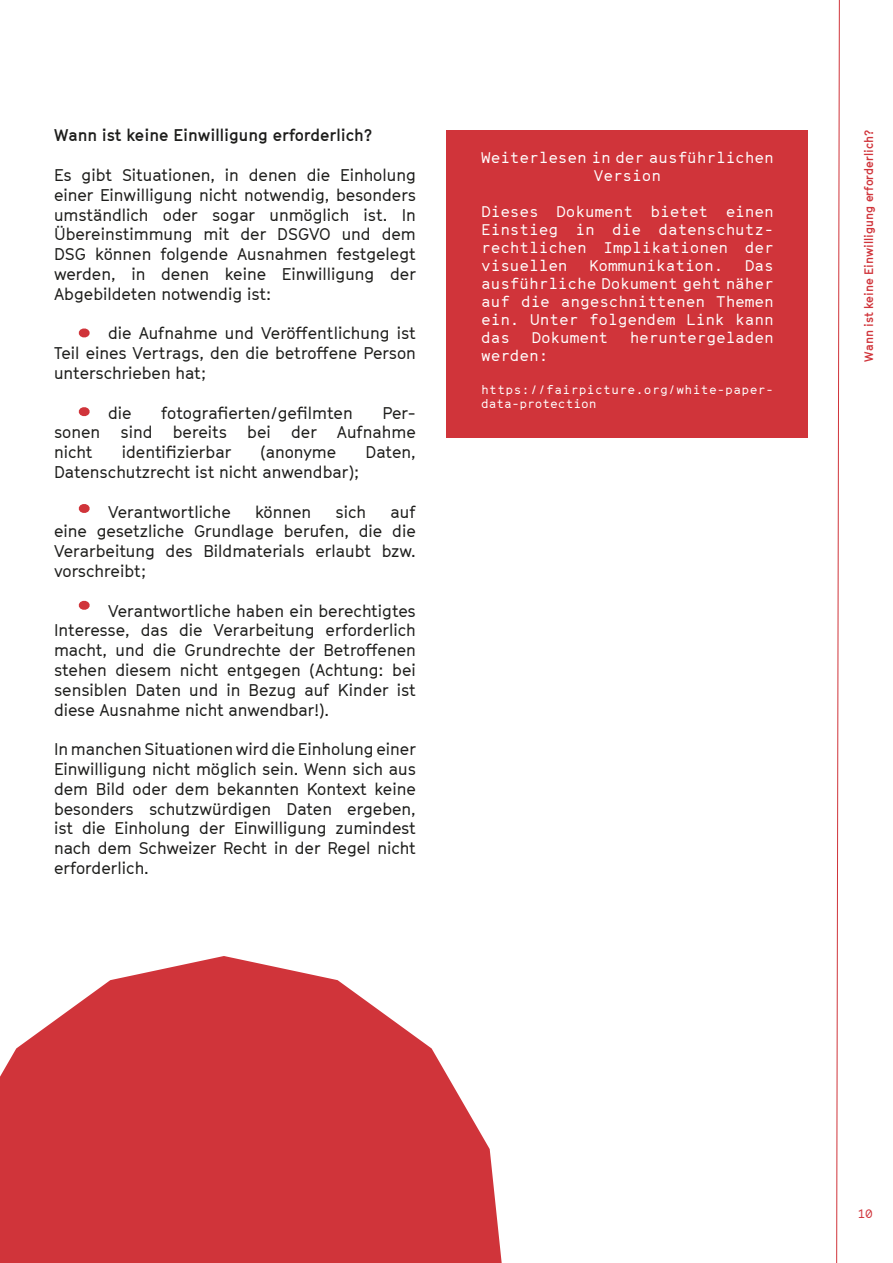
<style>
.page{position:relative;width:893px;height:1263px;background:#fff}
.page>*{position:absolute;margin:0;border:0;box-sizing:border-box;transform-origin:0 0}
.t1{font:16.5px/19.8px "GT Cinetype";color:#1d1d1b;text-align:justify}
.t2{font:700 16.5px "GT Cinetype";color:#1d1d1b}
.t3{font:15px/18px "GT Cinetype Mono";color:#fff;text-align:justify}
.t4{font:12px/14.4px "GT Cinetype Mono";letter-spacing:.04em;color:#fff}
.t5{font:700 12px "GT Cinetype";color:#d0343a}
.t6{font:12px "GT Cinetype Mono";color:#d0343a}
</style>
<div class="page">
<svg style="left:836px;top:0;width:4px;height:1263px"></svg>
<div style="left:446px;top:130px;width:362px;height:307px;background:#d0343a"></div>
<svg style="left:79px;top:329px;width:11px;height:8px"></svg>
<svg style="left:79px;top:407px;width:11px;height:9px"></svg>
<svg style="left:79px;top:504px;width:11px;height:9px"></svg>
<svg style="left:79px;top:601px;width:11px;height:9px"></svg>
<svg style="left:0;top:956px;width:502px;height:307px;fill:#d0343a"></svg>
<p class="t2" style="left:54px;top:126px;width:320px">Wann ist keine Einwilligung erforderlich?</p>
<p class="t1" style="left:54px;top:165px;width:364px">Es gibt Situationen, in denen die Einholung einer Einwilligung nicht notwendig, besonders umständlich oder sogar unmöglich ist. In Übereinstimmung mit der DSGVO und dem DSG können folgende Ausnahmen festgelegt werden, in denen keine Einwilligung der Abgebildeten notwendig ist:</p>
<p class="t1" style="left:54px;top:323px;width:364px;text-indent:54px">die Aufnahme und Veröffentlichung ist Teil eines Vertrags, den die betroffene Person unterschrieben hat;</p>
<p class="t1" style="left:108px;top:402px;width:25px">die</p>
<p class="t1" style="left:161px;top:402px;width:193px">fotografierten/gefilmten</p>
<p class="t1" style="left:54px;top:402px;width:363px;text-indent:329px">Per&shy;sonen sind bereits bei der Aufnahme nicht</p>
<p class="t1" style="left:122px;top:442px;width:111px">identifizierbar</p>
<p class="t1" style="left:261px;top:442px;width:77px">(anonyme</p>
<p class="t1" style="left:366px;top:442px;width:52px">Daten,</p>
<p class="t1" style="left:54px;top:462px;width:307px">Datenschutzrecht ist nicht anwendbar);</p>
<p class="t1" style="left:108px;top:501px;width:124px">Verantwortliche</p>
<p class="t1" style="left:255px;top:501px;width:58px">können</p>
<p class="t1" style="left:336px;top:501px;width:32px">sich</p>
<p class="t1" style="left:54px;top:501px;width:364px;text-indent:336px">auf eine gesetzliche Grundlage berufen, die die Verarbeitung des Bildmaterials erlaubt bzw. vorschreibt;</p>
<p class="t1" style="left:54px;top:600px;width:364px;text-indent:54px">Verantwortliche haben ein berechtigtes Interesse, das die Verarbeitung erforderlich macht, und die Grundrechte der Betroffenen stehen diesem nicht entgegen (Achtung: bei sensiblen Daten und in Bezug auf Kinder ist diese Ausnahme nicht anwendbar!).</p>
<p class="t1" style="left:54px;top:739px;width:364px">In manchen Situationen wird die Einholung einer Einwilligung nicht möglich sein. Wenn sich aus dem Bild oder dem bekannten Kontext keine besonders schutzwürdigen Daten ergeben, ist die Einholung der Einwilligung zumindest nach dem Schweizer Recht in der Regel nicht erforderlich.</p>
<p class="t3" style="left:481px;top:149px;width:294px;text-align:center">Weiterlesen in der ausführlichen<br>Version</p>
<p class="t3" style="left:481px;top:203px;width:294px">Dieses Dokument bietet einen Einstieg in die datenschutz&shy;rechtlichen Implikationen der visuellen</p>
<p class="t3" style="left:589px;top:257px;width:136px">Kommunikation.</p>
<p class="t3" style="left:481px;top:257px;width:294px;text-indent:264px">Das ausführliche Dokument geht näher auf die angeschnittenen Themen ein. Unter folgendem Link kann das</p>
<p class="t3" style="left:531px;top:329px;width:78px">Dokument</p>
<p class="t3" style="left:630px;top:329px;width:145px">heruntergeladen</p>
<p class="t3" style="left:481px;top:347px;width:69px">werden:</p>
<p class="t4" style="left:481px;top:382px;width:294px">https://fairpicture.org/white-paper&shy;data-protection</p>
<p class="t5" style="left:862px;top:362px;width:233px;rotate:-90deg">Wann ist keine Einwilligung erforderlich?</p>
<p class="t6" style="left:857px;top:1206px;width:17px">10</p>
</div>
